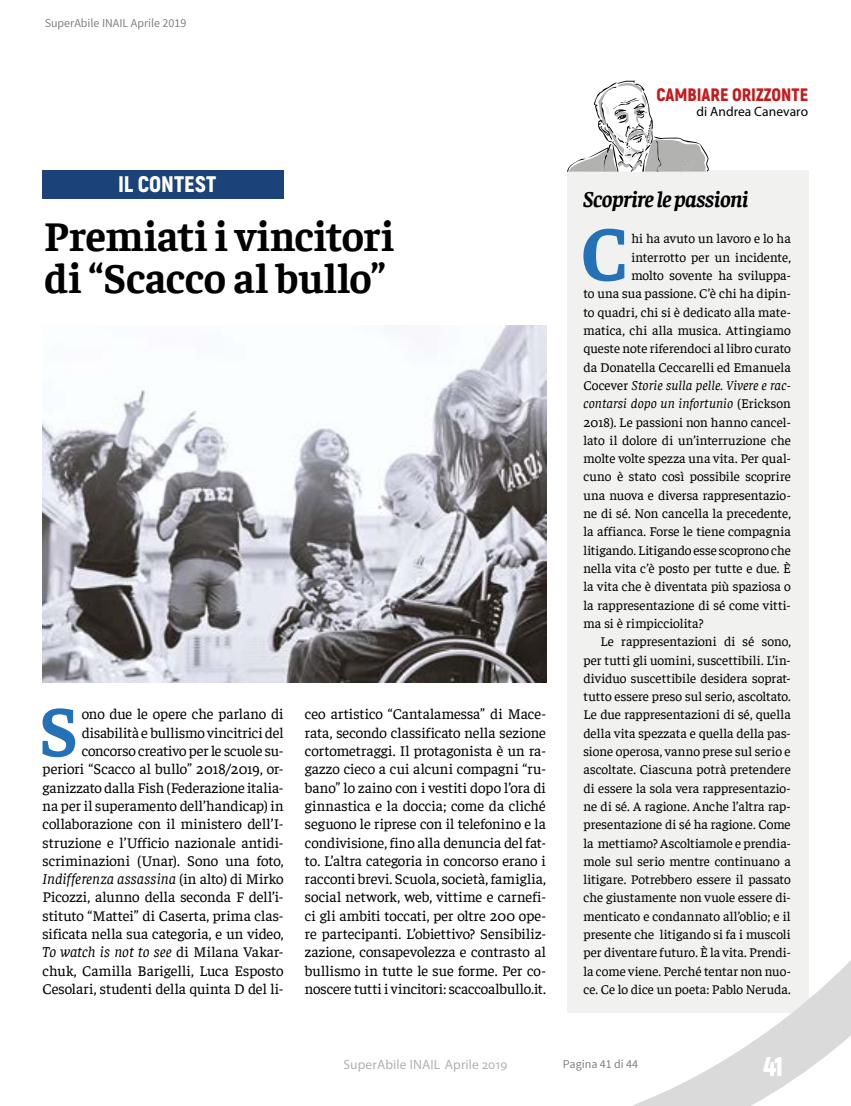
<style>
.page{position:relative;width:851px;height:1106px;background:#fff}
.page>*{position:absolute;margin:0;border:0;box-sizing:border-box;transform-origin:0 0}
.t1{font:700 77.1px "Faustina";color:#2471b8}
.t2{font:700 71.55px "Faustina";color:#2471b8}
.t3{font:700 42px/42px "Faustina";letter-spacing:-.005em;color:#000}
.t4{font:900 27px "Akrobat";color:#fff}
.t5{font:italic 700 22.5px "Faustina";letter-spacing:-.025em;color:#000}
.t6{font:900 22.5px "Akrobat";color:#fff}
.t7{font:900 18px "Akrobat";color:#c51a1b}
.t8{font:15px/18.3px "Faustina";letter-spacing:-.005em;color:#000;text-align:right}
.t9{font:13.5px "Faustina";color:#000}
.t10{font:italic 13.5px "Faustina";letter-spacing:.005em;color:#000}
.t11{font:13.5px "Myriad Pro";letter-spacing:.01em;color:#b3b2b2}
.t12{font:13.5px "Myriad Pro";color:#000}
.t13{font:12px "Source Sans Pro";color:#808080}
.s1{font-style:italic}
.s2{font-style:normal}
</style>
<div class="page">
<div style="left:567px;top:170px;width:241px;height:842px;background:#f1f1f0"></div>
<svg style="left:620px;top:939px;width:230px;height:167px"></svg>
<img style="left:43px;top:326px;width:503px;height:356px">
<svg style="left:567px;top:81px;width:141px;height:90px"></svg>
<div style="left:43px;top:170px;width:240px;height:29px;background:#1b4379"></div>
<p class="t13" style="left:45px;top:15px;width:143px">SuperAbile INAIL Aprile 2019</p>
<h3 class="t6" style="left:118px;top:170px;width:100px">IL CONTEST</h3>
<h3 class="t3" style="left:44px;top:212px;width:351px">Premiati i vincitori di “Scacco al bullo”</h3>
<h2 class="t2" style="left:40px;top:681px;width:40px">S</h2>
<p class="t8" style="left:43px;top:704px;width:242px">ono due le opere che parlano di disabilità e bullismo vincitrici del concorso creativo per le scuole su&shy;periori “Scacco al bullo” 2018/2019, or&shy;ganizzato dalla Fish (Federazione italia&shy;na per il superamento dell’handicap) in collaborazione con il ministero dell’I&shy;struzione e l’Ufficio nazionale antidi&shy;scriminazioni (Unar). Sono una foto, <span class="s1">Indifferenza assassina</span> (in alto) di Mirko Picozzi, alunno della seconda F dell’i&shy;stituto “Mattei” di Caserta, prima clas&shy;sificata nella sua categoria, e un video, <span class="s1">To watch is not to see</span> di Milana Vakar&shy;chuk, Camilla Barigelli, Luca Esposto Cesolari, studenti della quinta D del li-</p>
<p class="t8" style="left:305px;top:704px;width:242px;text-align:justify">ceo artistico “Cantalamessa” di Mace&shy;rata, secondo classificato nella sezione cortometraggi. Il protagonista è un ra&shy;gazzo cieco a cui alcuni compagni “ru&shy;bano” lo zaino con i vestiti dopo l’ora di ginnastica e la doccia; come da cliché seguono le riprese con il telefonino e la condivisione, fino alla denuncia del fat&shy;to. L’altra categoria in concorso erano i racconti brevi. Scuola, società, famiglia, social network, web, vittime e carnefi&shy;ci gli ambiti toccati, per oltre 200 ope&shy;re partecipanti. L’obiettivo? Sensibiliz&shy;zazione, consapevolezza e contrasto al bullismo in tutte le sue forme. Per co&shy;noscere tutti i vincitori: scaccoalbullo.it.</p>
<h3 class="t7" style="left:656px;top:83px;width:153px">CAMBIARE ORIZZONTE</h3>
<p class="t12" style="left:696px;top:103px;width:113px">di Andrea Canevaro</p>
<h3 class="t5" style="left:583px;top:183px;width:167px">Scoprire le passioni</h3>
<h1 class="t1" style="left:580px;top:199px;width:48px">C</h1>
<p class="t9" style="left:631px;top:229px;width:161px">hi ha avuto un lavoro e lo ha</p>
<p class="t9" style="left:631px;top:248px;width:161px">interrotto per un incidente,</p>
<p class="t9" style="left:631px;top:266px;width:161px">molto sovente ha sviluppa-</p>
<p class="t9" style="left:583px;top:284px;width:209px">to una sua passione. C’è chi ha dipin-</p>
<p class="t9" style="left:583px;top:302px;width:209px">to quadri, chi si è dedicato alla mate-</p>
<p class="t9" style="left:583px;top:321px;width:209px">matica, chi alla musica. Attingiamo</p>
<p class="t9" style="left:583px;top:339px;width:209px">queste note riferendoci al libro curato</p>
<p class="t9" style="left:583px;top:357px;width:209px">da Donatella Ceccarelli ed Emanuela</p>
<p class="t10" style="left:583px;top:376px;width:209px"><span class="s2">Cocever</span> Storie sulla pelle. Vivere e rac-</p>
<p class="t10" style="left:583px;top:394px;width:209px">contarsi dopo un infortunio <span class="s2">(Erickson</span></p>
<p class="t9" style="left:583px;top:412px;width:209px">2018). Le passioni non hanno cancel-</p>
<p class="t9" style="left:583px;top:431px;width:209px">lato il dolore di un’interruzione che</p>
<p class="t9" style="left:583px;top:449px;width:209px">molte volte spezza una vita. Per qual-</p>
<p class="t9" style="left:583px;top:467px;width:209px">cuno è stato così possibile scoprire</p>
<p class="t9" style="left:583px;top:485px;width:209px">una nuova e diversa rappresentazio-</p>
<p class="t9" style="left:583px;top:504px;width:209px">ne di sé. Non cancella la precedente,</p>
<p class="t9" style="left:583px;top:522px;width:209px">la affianca. Forse le tiene compagnia</p>
<p class="t9" style="left:583px;top:540px;width:209px">litigando. Litigando esse scoprono che</p>
<p class="t9" style="left:583px;top:559px;width:209px">nella vita c’è posto per tutte e due. È</p>
<p class="t9" style="left:583px;top:577px;width:209px">la vita che è diventata più spaziosa o</p>
<p class="t9" style="left:583px;top:595px;width:209px">la rappresentazione di sé come vitti-</p>
<p class="t9" style="left:583px;top:614px;width:122px">ma si è rimpicciolita?</p>
<p class="t9" style="left:600px;top:632px;width:192px">Le rappresentazioni di sé sono,</p>
<p class="t9" style="left:583px;top:650px;width:209px">per tutti gli uomini, suscettibili. L’in-</p>
<p class="t9" style="left:583px;top:668px;width:209px">dividuo suscettibile desidera soprat-</p>
<p class="t9" style="left:583px;top:687px;width:209px">tutto essere preso sul serio, ascoltato.</p>
<p class="t9" style="left:583px;top:705px;width:209px">Le due rappresentazioni di sé, quella</p>
<p class="t9" style="left:583px;top:723px;width:209px">della vita spezzata e quella della pas-</p>
<p class="t9" style="left:583px;top:742px;width:209px">sione operosa, vanno prese sul serio e</p>
<p class="t9" style="left:583px;top:760px;width:209px">ascoltate. Ciascuna potrà pretendere</p>
<p class="t9" style="left:583px;top:778px;width:209px">di essere la sola vera rappresentazio-</p>
<p class="t9" style="left:583px;top:797px;width:209px">ne di sé. A ragione. Anche l’altra rap-</p>
<p class="t9" style="left:583px;top:815px;width:209px">presentazione di sé ha ragione. Come</p>
<p class="t9" style="left:583px;top:833px;width:209px">la mettiamo? Ascoltiamole e prendia-</p>
<p class="t9" style="left:583px;top:851px;width:209px">mole sul serio mentre continuano a</p>
<p class="t9" style="left:583px;top:870px;width:209px">litigare. Potrebbero essere il passato</p>
<p class="t9" style="left:583px;top:888px;width:209px">che giustamente non vuole essere di-</p>
<p class="t9" style="left:583px;top:906px;width:209px">menticato e condannato all’oblio; e il</p>
<p class="t9" style="left:583px;top:925px;width:209px">presente che litigando si fa i muscoli</p>
<p class="t9" style="left:583px;top:943px;width:209px">per diventare futuro. È la vita. Prendi-</p>
<p class="t9" style="left:583px;top:961px;width:209px">la come viene. Perché tentar non nuo-</p>
<p class="t9" style="left:583px;top:979px;width:209px">ce. Ce lo dice un poeta: Pablo Neruda.</p>
<p class="t11" style="left:343px;top:1055px;width:166px">SuperAbile INAIL Aprile 2019</p>
<p class="t13" style="left:562px;top:1056px;width:77px">Pagina 41 di 44</p>
<h3 class="t4" style="left:763px;top:1049px;width:21px">41</h3>
</div>
